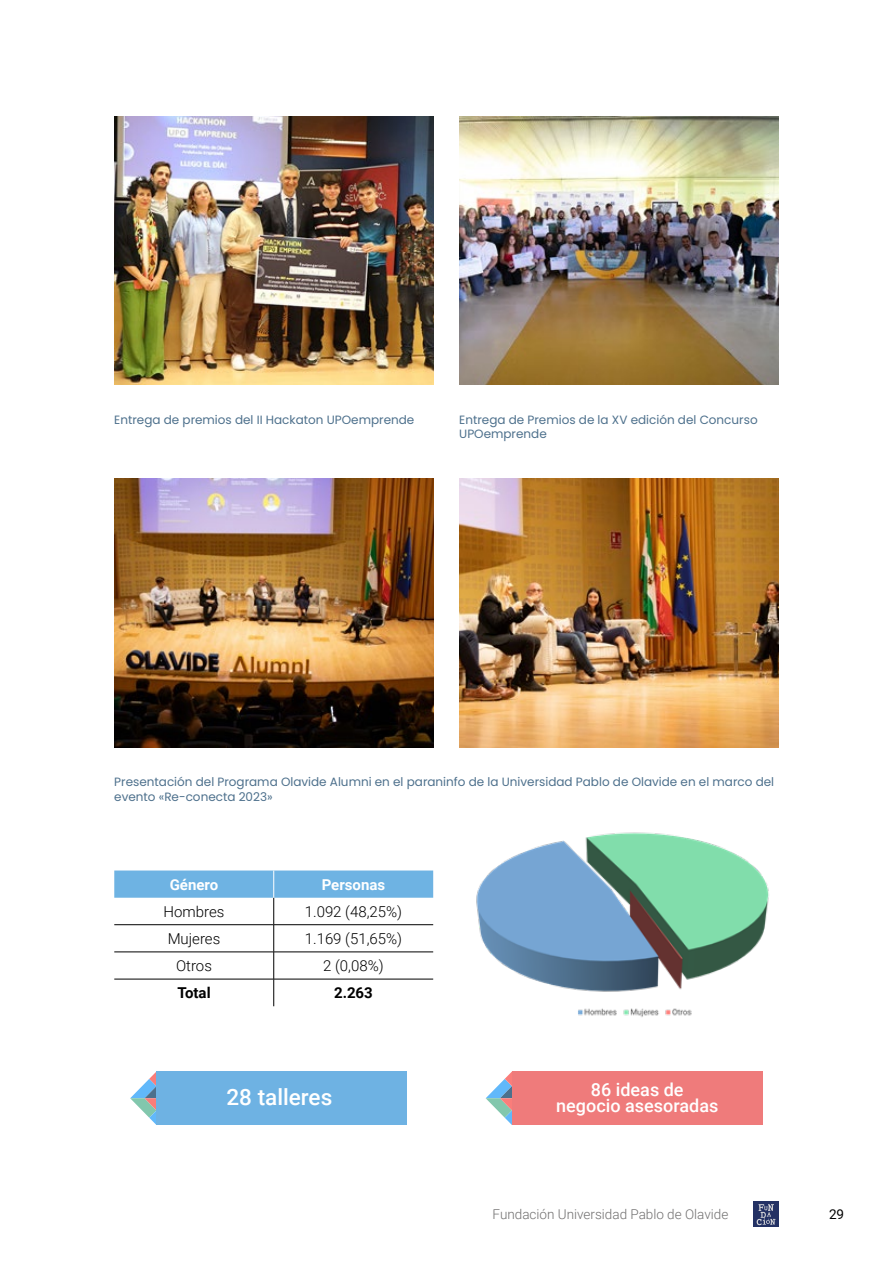
<style>
.page{position:relative;width:893px;height:1263px;background:#fff}
.page>*{position:absolute;margin:0;border:0;box-sizing:border-box;transform-origin:0 0}
.t1{font:500 22.5px "Roboto";color:#fff}
.t2{font:500 18px/15.8px "Roboto";color:#fff;text-align:center}
.t3{font:300 15px "Roboto";color:#000}
.t4{font:700 15px "Roboto";color:#fff}
.t5{font:700 15px "Roboto";color:#000}
.t6{font:300 13.5px "Roboto";color:#706f6f}
.t7{font:13.5px "Roboto";color:#000}
.t8{font:12px/14.4px "Poppins";color:#4d708c}
</style>
<div class="page">
<div style="left:753px;top:1202px;width:26px;height:25px;background:#233164"></div>
<svg style="left:757px;top:1204px;width:18px;height:21px"></svg>
<svg style="left:130px;top:1072px;width:26px;height:53px"></svg>
<div style="left:156px;top:1071px;width:251px;height:54px;background:#6eb2e3"></div>
<svg style="left:486px;top:1071px;width:26px;height:54px"></svg>
<div style="left:512px;top:1071px;width:251px;height:54px;background:#ef7b7b"></div>
<svg style="left:114px;top:870px;width:319px;height:136px"></svg>
<img style="left:476px;top:832px;width:293px;height:185px">
<img style="left:114px;top:116px;width:320px;height:269px">
<img style="left:114px;top:479px;width:320px;height:269px">
<img style="left:459px;top:116px;width:320px;height:269px">
<img style="left:459px;top:479px;width:320px;height:269px">
<p class="t8" style="left:114px;top:413px;width:302px">Entrega de premios del II Hackaton UPOemprende</p>
<p class="t8" style="left:459px;top:413px;width:300px">Entrega de Premios de la XV edición del Concurso<br>UPOemprende</p>
<p class="t8" style="left:114px;top:775px;width:661px">Presentación del Programa Olavide Alumni en el paraninfo de la Universidad Pablo de Olavide en el marco del evento «Re-conecta 2023»</p>
<p class="t4" style="left:170px;top:874px;width:50px">Género</p>
<p class="t4" style="left:322px;top:874px;width:65px">Personas</p>
<p class="t3" style="left:164px;top:901px;width:62px">Hombres</p>
<p class="t3" style="left:305px;top:901px;width:99px">1.092 (48,25%)</p>
<p class="t3" style="left:168px;top:928px;width:54px">Mujeres</p>
<p class="t3" style="left:305px;top:928px;width:99px">1.169 (51,65%)</p>
<p class="t3" style="left:176px;top:955px;width:37px">Otros</p>
<p class="t3" style="left:323px;top:955px;width:62px">2 (0,08%)</p>
<p class="t5" style="left:177px;top:982px;width:35px">Total</p>
<p class="t5" style="left:334px;top:982px;width:40px">2.263</p>
<h1 class="t1" style="left:226px;top:1082px;width:107px">28 talleres</h1>
<h2 class="t2" style="left:556px;top:1081px;width:164px">86 ideas de<br>negocio asesoradas</h2>
<p class="t6" style="left:493px;top:1205px;width:237px">Fundación Universidad Pablo de Olavide</p>
<p class="t7" style="left:829px;top:1205px;width:17px">29</p>
</div>
